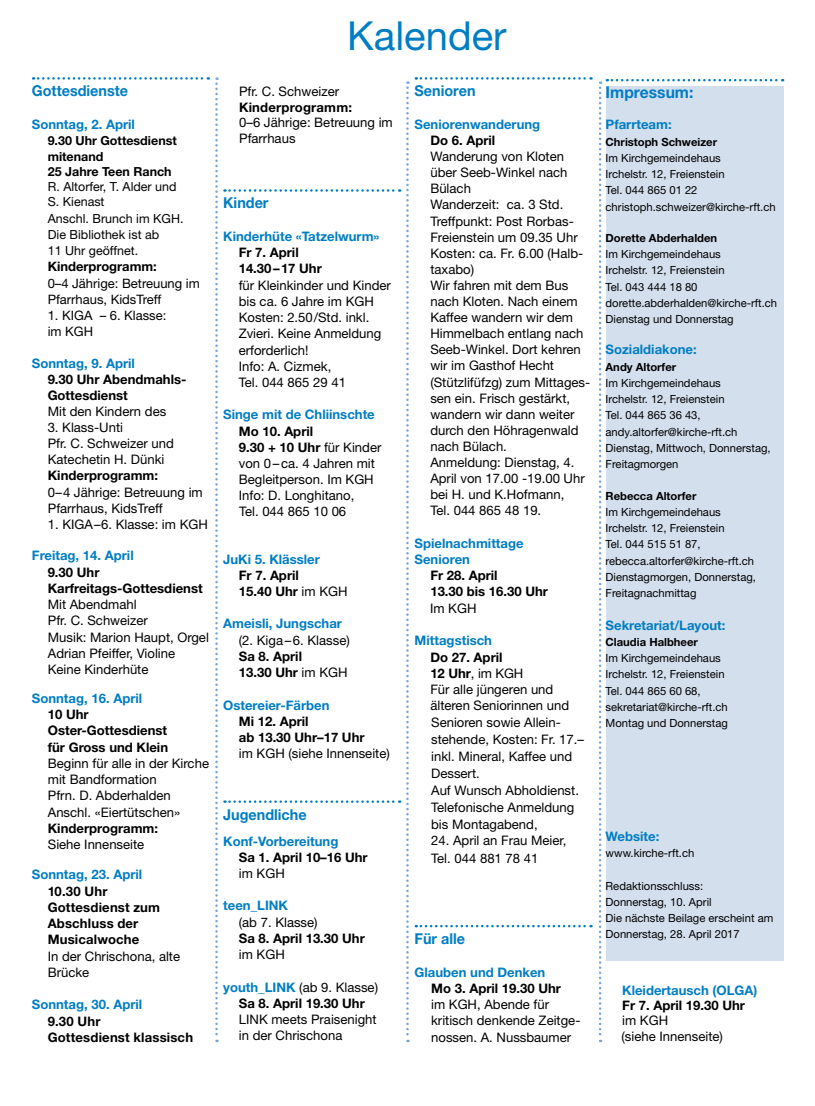
<style>
.page{position:relative;width:815px;height:1106px;background:#fff}
.page>*{position:absolute;margin:0;border:0;box-sizing:border-box;transform-origin:0 0}
.t1{font:40px "Helvetica Neue LT Pro";color:#007dc3}
.t2{font:700 16.25px "Helvetica Neue LT Pro";color:#007dc3;scale:.96 1}
.t3{font:700 15px "Helvetica Neue LT Pro";color:#007dc3;scale:.96 1}
.t4{font:13.12px/16.1px "Helvetica Neue LT Pro";color:#000}
.t5{font:700 13.12px/16.2px "Helvetica Neue LT Pro";color:#000}
.t6{font:700 13.12px/16.2px "Helvetica Neue LT Pro";color:#007dc3}
.t7{font:13px/16.2px "Helvetica Neue LT Pro";color:#000}
.t8{font:700 13px "Helvetica Neue LT Pro";color:#000}
.t9{font:12.5px/16.2px "Helvetica Neue LT Pro";color:#000}
.t10{font:700 12.5px/16.2px "Helvetica Neue LT Pro";color:#000}
.t11{font:11.25px/16.2px "Helvetica Neue LT Pro";color:#000}
.t12{font:700 11.25px "Helvetica Neue LT Pro";color:#000}
.s1{font-weight:700}
.s2{font-weight:400}
.s3{color:#007dc3}
</style>
<div class="page">
<svg style="left:33px;top:77px;width:176px;height:3px"></svg>
<svg style="left:416px;top:77px;width:175px;height:3px"></svg>
<svg style="left:416px;top:924px;width:175px;height:3px"></svg>
<svg style="left:215px;top:77px;width:3px;height:965px"></svg>
<svg style="left:406px;top:81px;width:3px;height:961px"></svg>
<svg style="left:599px;top:81px;width:2px;height:961px"></svg>
<svg style="left:224px;top:189px;width:176px;height:3px"></svg>
<svg style="left:224px;top:800px;width:176px;height:3px"></svg>
<div style="left:606px;top:86px;width:177px;height:875px;background:#d4dfed"></div>
<svg style="left:607px;top:79px;width:176px;height:2px"></svg>
<p class="t3" style="left:32px;top:81px;width:102px">Gottesdienste</p>
<p class="t6" style="left:32px;top:116px;width:105px">Sonntag, 2. April</p>
<p class="t10" style="left:48px;top:132px;width:131px">9.30 Uhr Gottesdienst mitenand</p>
<p class="t10" style="left:48px;top:163px;width:125px">25 Jahre Teen Ranch</p>
<p class="t9" style="left:48px;top:179px;width:130px;line-height:15px">R. Altorfer, T. Alder und<br>S. Kienast</p>
<p class="t9" style="left:48px;top:210px;width:137px">Anschl. Brunch im KGH.<br>Die Bibliothek ist ab<br>11 Uhr geöffnet.</p>
<p class="t8" style="left:48px;top:258px;width:111px">Kinderprogramm:</p>
<p class="t7" style="left:48px;top:274px;width:154px">0–4 Jährige: Betreuung im<br>Pfarrhaus, KidsTreff</p>
<p class="t7" style="left:48px;top:307px;width:120px">1. KIGA – 6. Klasse: im KGH</p>
<p class="t6" style="left:32px;top:354px;width:105px">Sonntag, 9. April</p>
<p class="t5" style="left:48px;top:370px;width:140px">9.30 Uhr Abendmahls-<br>Gottesdienst</p>
<p class="t4" style="left:48px;top:403px;width:120px">Mit den Kindern des</p>
<p class="t4" style="left:48px;top:419px;width:128px">3. Klass-Unti<br>Pfr. C. Schweizer und<br>Katechetin H. Dünki</p>
<p class="t5" style="left:48px;top:467px;width:112px">Kinderprogramm:</p>
<p class="t4" style="left:48px;top:483px;width:156px">0–4 Jährige: Betreuung im<br>Pfarrhaus, KidsTreff</p>
<p class="t4" style="left:48px;top:516px;width:162px">1. KIGA–6. Klasse: im KGH</p>
<p class="t6" style="left:32px;top:547px;width:103px">Freitag, 14. April</p>
<p class="t5" style="left:48px;top:563px;width:157px">9.30 Uhr<br>Karfreitags-Gottesdienst</p>
<p class="t4" style="left:48px;top:596px;width:163px">Mit Abendmahl<br>Pfr. C. Schweizer<br>Musik: Marion Haupt, Orgel<br>Adrian Pfeiffer, Violine<br>Keine Kinderhüte</p>
<p class="t6" style="left:32px;top:689px;width:112px">Sonntag, 16. April</p>
<p class="t5" style="left:48px;top:706px;width:122px">10 Uhr<br>Oster-Gottesdienst für Gross und Klein</p>
<p class="t4" style="left:48px;top:755px;width:163px">Beginn für alle in der Kirche mit Bandformation<br>Pfrn. D. Abderhalden<br>Anschl. «Eiertütschen»</p>
<p class="t5" style="left:48px;top:819px;width:112px">Kinderprogramm:</p>
<p class="t4" style="left:48px;top:836px;width:98px">Siehe Innenseite</p>
<p class="t6" style="left:32px;top:866px;width:112px">Sonntag, 23. April</p>
<p class="t5" style="left:48px;top:882px;width:114px">10.30 Uhr<br>Gottesdienst zum<br>Abschluss der<br>Musicalwoche</p>
<p class="t4" style="left:48px;top:947px;width:134px">In der Chrischona, alte<br>Brücke</p>
<p class="t6" style="left:32px;top:996px;width:112px">Sonntag, 30. April</p>
<p class="t5" style="left:48px;top:1012px;width:147px">9.30 Uhr<br>Gottesdienst klassisch</p>
<h1 class="t1" style="left:347px;top:11px;width:161px">Kalender</h1>
<p class="t4" style="left:239px;top:83px;width:102px">Pfr. C. Schweizer</p>
<p class="t5" style="left:239px;top:99px;width:114px">Kinderprogramm:</p>
<p class="t4" style="left:239px;top:114px;width:155px">0–6 Jährige: Betreuung im<br>Pfarrhaus</p>
<p class="t3" style="left:223px;top:194px;width:49px">Kinder</p>
<p class="t6" style="left:223px;top:228px;width:158px">Kinderhüte «Tatzelwurm»</p>
<p class="t5" style="left:239px;top:244px;width:85px">Fr 7. April<br>14.30–17 Uhr</p>
<p class="t4" style="left:239px;top:276px;width:154px">für Kleinkinder und Kinder bis ca. 6 Jahre im KGH<br>Kosten: 2.50/Std. inkl.<br>Zvieri. Keine Anmeldung erforderlich!<br>Info: A. Cizmek,<br>Tel. 044 865 29 41</p>
<p class="t6" style="left:223px;top:406px;width:153px">Singe mit de Chliinschte</p>
<p class="t4" style="left:239px;top:422px;width:144px"><span class="s1">Mo 10. April<br>9.30 + 10 Uhr</span> für Kinder von 0–ca. 4 Jahren mit<br>Begleitperson. Im KGH<br>Info: D. Longhitano,<br>Tel. 044 865 10 06</p>
<p class="t6" style="left:223px;top:550px;width:98px">JuKi 5. Klässler</p>
<p class="t5" style="left:239px;top:566px;width:110px">Fr 7. April<br>15.40 Uhr <span class="s2">im KGH</span></p>
<p class="t6" style="left:223px;top:615px;width:120px">Ameisli, Jungschar</p>
<p class="t4" style="left:239px;top:631px;width:112px">(2. Kiga–6. Klasse)</p>
<p class="t5" style="left:239px;top:647px;width:110px">Sa 8. April<br>13.30 Uhr <span class="s2">im KGH</span></p>
<p class="t6" style="left:223px;top:696px;width:108px">Ostereier-Färben</p>
<p class="t5" style="left:239px;top:712px;width:127px">Mi 12. April<br>ab 13.30 Uhr–17 Uhr</p>
<p class="t4" style="left:239px;top:745px;width:152px">im KGH (siehe Innenseite)</p>
<p class="t3" style="left:223px;top:804px;width:88px">Jugendliche</p>
<p class="t6" style="left:223px;top:832px;width:117px">Konf-Vorbereitung</p>
<p class="t5" style="left:239px;top:848px;width:130px">Sa 1. April 10–16 Uhr</p>
<p class="t4" style="left:239px;top:864px;width:47px">im KGH</p>
<p class="t6" style="left:223px;top:897px;width:66px">teen_LINK</p>
<p class="t4" style="left:239px;top:913px;width:80px">(ab 7. Klasse)</p>
<p class="t5" style="left:239px;top:929px;width:127px">Sa 8. April 13.30 Uhr</p>
<p class="t4" style="left:239px;top:946px;width:47px">im KGH</p>
<p class="t5" style="left:223px;top:978px;width:156px;text-align:center"><span class="s3">youth_LINK</span> <span class="s2">(ab 9. Klasse)<br></span>Sa 8. April 19.30 Uhr</p>
<p class="t4" style="left:239px;top:1011px;width:139px">LINK meets Praisenight in der Chrischona</p>
<p class="t3" style="left:415px;top:81px;width:65px">Senioren</p>
<p class="t6" style="left:415px;top:116px;width:127px">Seniorenwanderung</p>
<p class="t5" style="left:430px;top:132px;width:66px">Do 6. April</p>
<p class="t4" style="left:430px;top:148px;width:161px">Wanderung von Kloten über Seeb-Winkel nach<br>Bülach<br>Wanderzeit: ca. 3 Std.<br>Treffpunkt: Post Rorbas-<br>Freienstein um 09.35 Uhr<br>Kosten: ca. Fr. 6.00 (Halb&shy;taxabo)<br>Wir fahren mit dem Bus nach Kloten. Nach einem<br>Kaffee wandern wir dem<br>Himmelbach entlang nach<br>Seeb-Winkel. Dort kehren wir im Gasthof Hecht (Stützlifüfzg) zum Mittages&shy;sen ein. Frisch gestärkt, wandern wir dann weiter durch den Höhragenwald nach Bülach.<br>Anmeldung: Dienstag, 4.<br>April von 17.00 -19.00 Uhr bei H. und K.Hofmann,<br>Tel. 044 865 48 19.</p>
<p class="t6" style="left:415px;top:534px;width:111px">Spielnachmittage<br>Senioren</p>
<p class="t5" style="left:430px;top:567px;width:119px">Fr 28. April<br>13.30 bis 16.30 Uhr</p>
<p class="t4" style="left:430px;top:599px;width:48px">Im KGH</p>
<p class="t6" style="left:415px;top:632px;width:79px">Mittagstisch</p>
<p class="t4" style="left:430px;top:648px;width:155px;line-height:16.8px"><span class="s1">Do 27. April<br>12 Uhr</span>, im KGH<br>Für alle jüngeren und älteren Seniorinnen und<br>Senioren sowie Allein&shy;stehende, Kosten: Fr. 17.– inkl. Mineral, Kaffee und<br>Dessert.<br>Auf Wunsch Abholdienst.<br>Telefonische Anmeldung bis Montagabend,</p>
<p class="t4" style="left:431px;top:831px;width:137px;line-height:17.5px">24. April an Frau Meier,<br>Tel. 044 881 78 41</p>
<p class="t3" style="left:415px;top:929px;width:54px">Für alle</p>
<p class="t6" style="left:415px;top:963px;width:132px">Glauben und Denken</p>
<p class="t5" style="left:431px;top:979px;width:131px">Mo 3. April 19.30 Uhr</p>
<p class="t4" style="left:431px;top:996px;width:151px">im KGH, Abende für kritisch denkende Zeitge&shy;nossen. A. Nussbaumer</p>
<p class="t2" style="left:606px;top:82px;width:93px">Impressum:</p>
<p class="t6" style="left:606px;top:116px;width:68px">Pfarrteam:</p>
<p class="t12" style="left:606px;top:134px;width:113px">Christoph Schweizer</p>
<p class="t11" style="left:606px;top:149px;width:172px">Im Kirchgemeindehaus<br>Irchelstr. 12, Freienstein<br>Tel. 044 865 01 22 christoph.schweizer@kirche-rft.ch</p>
<p class="t12" style="left:606px;top:231px;width:113px">Dorette Abderhalden</p>
<p class="t11" style="left:606px;top:246px;width:173px">Im Kirchgemeindehaus<br>Irchelstr. 12, Freienstein<br>Tel. 043 444 18 80 dorette.abderhalden@kirche-rft.ch<br>Dienstag und Donnerstag</p>
<p class="t6" style="left:606px;top:341px;width:93px">Sozialdiakone:</p>
<p class="t12" style="left:606px;top:359px;width:72px">Andy Altorfer</p>
<p class="t11" style="left:606px;top:374px;width:167px">Im Kirchgemeindehaus<br>Irchelstr. 12, Freienstein<br>Tel. 044 865 36 43, andy.altorfer@kirche-rft.ch<br>Dienstag, Mittwoch, Donnerstag,<br>Freitagmorgen</p>
<p class="t12" style="left:606px;top:488px;width:92px">Rebecca Altorfer</p>
<p class="t11" style="left:606px;top:503px;width:152px">Im Kirchgemeindehaus<br>Irchelstr. 12, Freienstein<br>Tel. 044 515 51 87, rebecca.altorfer@kirche-rft.ch<br>Dienstagmorgen, Donnerstag,<br>Freitagnachmittag</p>
<p class="t6" style="left:606px;top:616px;width:121px">Sekretariat/Layout:</p>
<p class="t12" style="left:606px;top:634px;width:94px">Claudia Halbheer</p>
<p class="t11" style="left:606px;top:649px;width:124px">Im Kirchgemeindehaus<br>Irchelstr. 12, Freienstein<br>Tel. 044 865 60 68, sekretariat@kirche-rft.ch<br>Montag und Donnerstag</p>
<p class="t6" style="left:606px;top:827px;width:55px">Website:</p>
<p class="t11" style="left:606px;top:844px;width:90px">www.kirche-rft.ch</p>
<p class="t11" style="left:606px;top:877px;width:169px">Redaktionsschluss:<br>Donnerstag, 10. April<br>Die nächste Beilage erscheint am<br>Donnerstag, 28. April 2017</p>
<p class="t6" style="left:622px;top:981px;width:137px">Kleidertausch (OLGA)</p>
<p class="t5" style="left:622px;top:996px;width:124px">Fr 7. April 19.30 Uhr</p>
<p class="t4" style="left:622px;top:1011px;width:103px">im KGH<br>(siehe Innenseite)</p>
</div>
